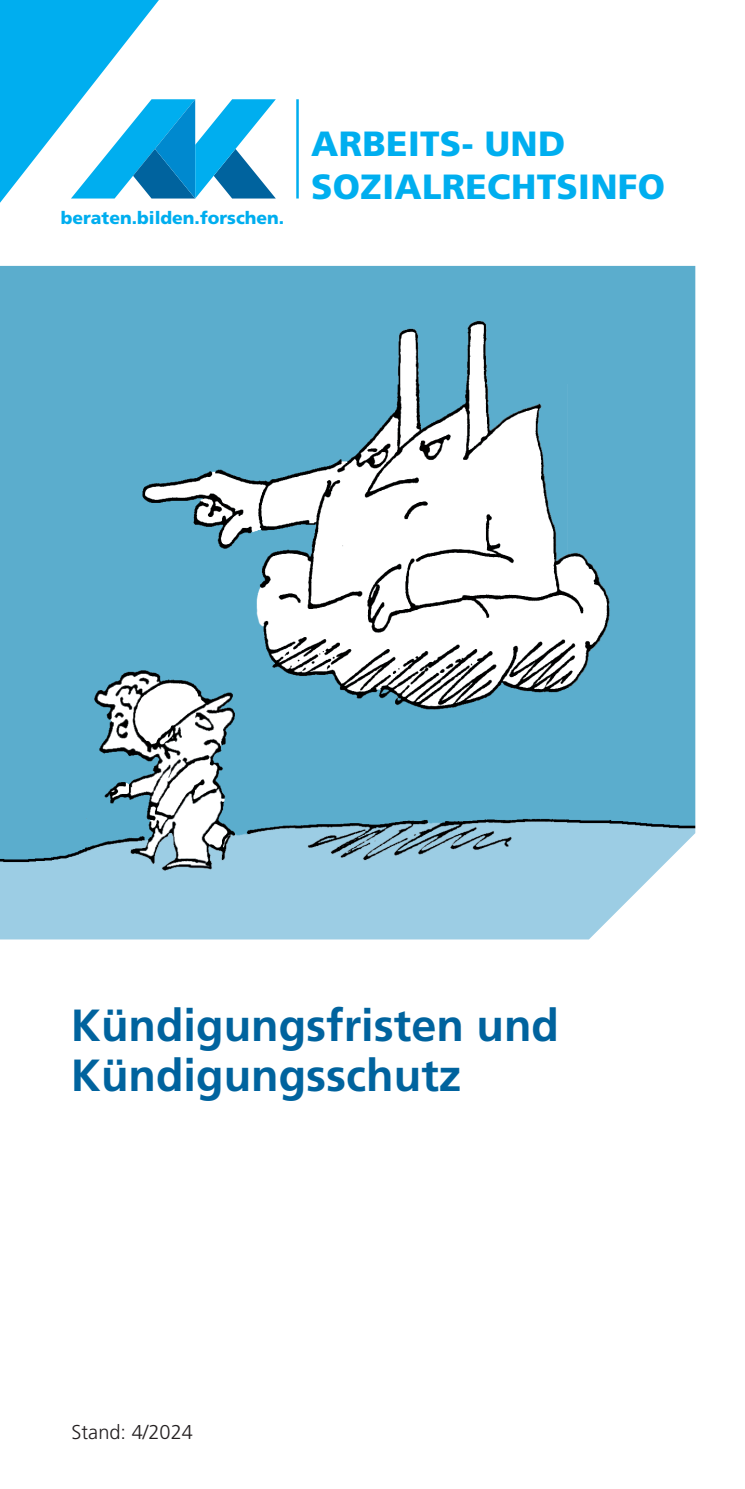
<style>
.page{position:relative;width:745px;height:1489px;background:#fff}
.page>*{position:absolute;margin:0;border:0;box-sizing:border-box;transform-origin:0 0}
.Titelzeilen{font:700 45px/50px "Frutiger LT Pro";color:#00639e}
.Arbeits-_und_Sozialrechtsinfo{font:900 35px "Frutiger LT Pro";letter-spacing:.01em;color:#00aeef}
.Stand{font:300 20px "Frutiger LT Pro";color:#231f20}
.t1{font:900 17.5px "Frutiger LT Pro";color:#00aeef}
</style>
<div class="page">
<hr style="left:296px;top:99px;width:2px;height:99px;background:#00aeef">
<svg style="left:0;top:0;width:275px;height:203px"></svg>
<img style="left:0;top:266px;width:694px;height:673px">
<p class="t1" style="left:61px;top:208px;width:225px">beraten.bilden.forschen.</p>
<p class="Arbeits-_und_Sozialrechtsinfo" style="left:311px;top:123px;width:255px">ARBEITS- UND</p>
<p class="Arbeits-_und_Sozialrechtsinfo" style="left:311px;top:165px;width:355px">SOZIALRECHTSINFO</p>
<p class="Titelzeilen" style="left:71px;top:999px;width:489px">Kündigungsfristen und<br>Kündigungsschutz</p>
<p class="Stand" style="left:72px;top:1420px;width:123px">Stand: 4/2024</p>
</div>
